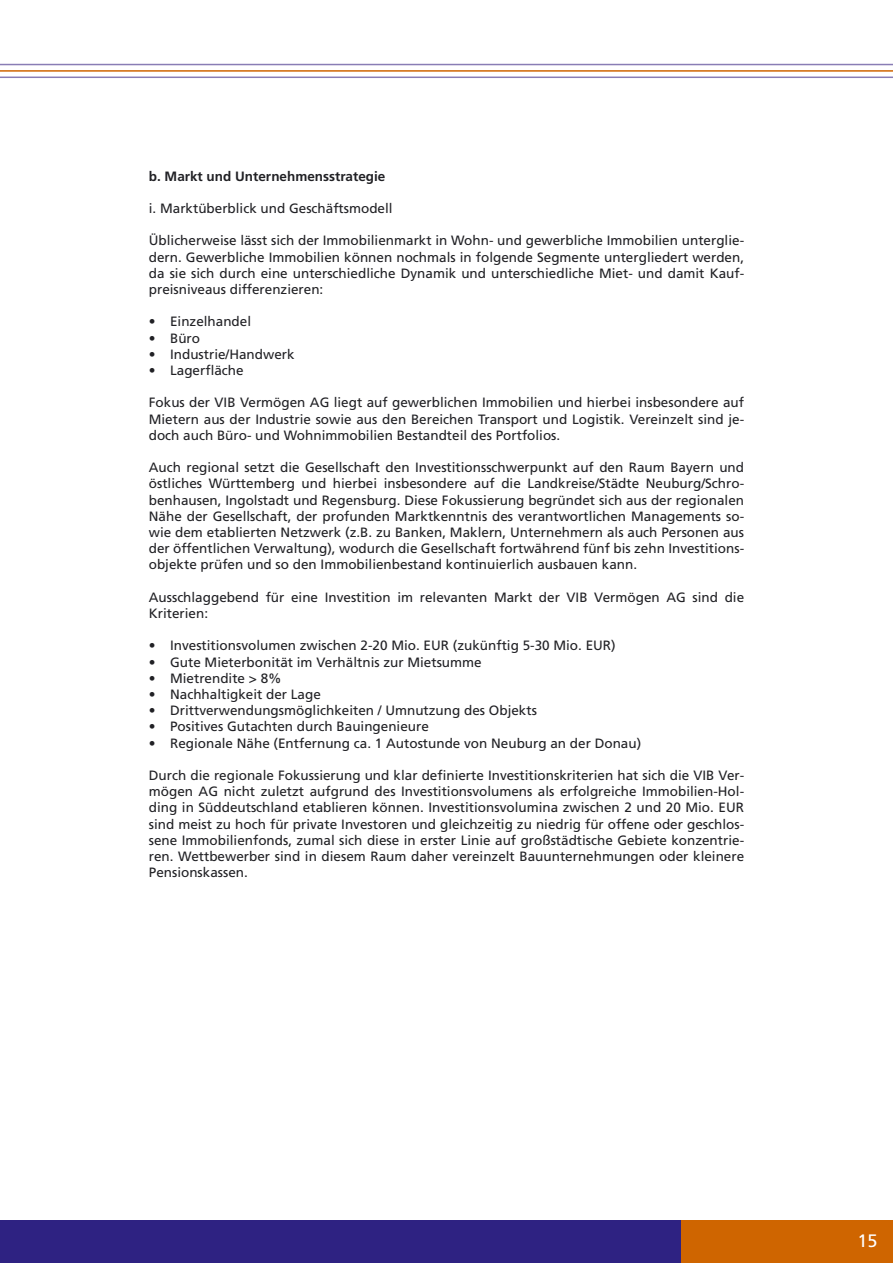
<style>
.page{position:relative;width:893px;height:1263px;background:#fff}
.page>*{position:absolute;margin:0;border:0;box-sizing:border-box;transform-origin:0 0}
.t1{font:18px "Frutiger";color:#fff}
.t2{font:13.5px/16.2px "Frutiger";color:#212125;text-align:justify}
.t3{font:700 13.5px "Frutiger";color:#212125}
</style>
<div class="page">
<div style="left:679px;top:1220px;width:214px;height:43px;background:#cf6500"></div>
<div style="left:0;top:1220px;width:680px;height:43px;background:#2e2282"></div>
<hr style="left:0;top:77px;width:893px;height:1px;background:#897db5">
<hr style="left:0;top:70px;width:893px;height:2px;background:#cf6500">
<hr style="left:0;top:64px;width:893px;height:1px;background:#897db5">
<p class="t3" style="left:149px;top:168px;width:238px">b. Markt und Unternehmensstrategie</p>
<p class="t2" style="left:149px;top:200px;width:245px">i. Marktüberblick und Geschäftsmodell</p>
<p class="t2" style="left:149px;top:233px;width:597px">Üblicherweise lässt sich der Immobilienmarkt in Wohn- und gewerbliche Immobilien unterglie&shy;dern. Gewerbliche Immobilien können nochmals in folgende Segmente untergliedert werden, da sie sich durch eine unterschiedliche Dynamik und unterschiedliche Miet- und damit Kauf&shy;preisniveaus differenzieren:</p>
<p class="t2" style="left:149px;top:314px;width:104px">• Einzelhandel</p>
<p class="t2" style="left:149px;top:330px;width:53px">• Büro</p>
<p class="t2" style="left:149px;top:346px;width:147px">• Industrie/Handwerk</p>
<p class="t2" style="left:149px;top:362px;width:96px">• Lagerfläche</p>
<p class="t2" style="left:149px;top:395px;width:597px">Fokus der VIB Vermögen AG liegt auf gewerblichen Immobilien und hierbei insbesondere auf Mietern aus der Industrie sowie aus den Bereichen Transport und Logistik. Vereinzelt sind je&shy;doch auch Büro- und Wohnimmobilien Bestandteil des Portfolios.</p>
<p class="t2" style="left:149px;top:459px;width:597px">Auch regional setzt die Gesellschaft den Investitionsschwerpunkt auf den Raum Bayern und östliches Württemberg und hierbei insbesondere auf die Landkreise/Städte Neuburg/Schro&shy;benhausen, Ingolstadt und Regensburg. Diese Fokussierung begründet sich aus der regionalen Nähe der Gesellschaft, der profunden Marktkenntnis des verantwortlichen Managements so&shy;wie dem etablierten Netzwerk (z.B. zu Banken, Maklern, Unternehmern als auch Personen aus der öffentlichen Verwaltung), wodurch die Gesellschaft fortwährend fünf bis zehn Investitions&shy;objekte prüfen und so den Immobilienbestand kontinuierlich ausbauen kann.</p>
<p class="t2" style="left:149px;top:589px;width:597px">Ausschlaggebend für eine Investition im relevanten Markt der VIB Vermögen AG sind die<br>Kriterien:</p>
<p class="t2" style="left:149px;top:638px;width:468px">• Investitionsvolumen zwischen 2-20 Mio. EUR (zukünftig 5-30 Mio. EUR)</p>
<p class="t2" style="left:149px;top:654px;width:334px">• Gute Mieterbonität im Verhältnis zur Mietsumme</p>
<p class="t2" style="left:149px;top:670px;width:134px">• Mietrendite &gt; 8%</p>
<p class="t2" style="left:149px;top:686px;width:174px">• Nachhaltigkeit der Lage</p>
<p class="t2" style="left:149px;top:702px;width:390px">• Drittverwendungsmöglichkeiten / Umnutzung des Objekts</p>
<p class="t2" style="left:149px;top:719px;width:282px">• Positives Gutachten durch Bauingenieure</p>
<p class="t2" style="left:149px;top:735px;width:494px">• Regionale Nähe (Entfernung ca. 1 Autostunde von Neuburg an der Donau)</p>
<p class="t2" style="left:149px;top:767px;width:597px">Durch die regionale Fokussierung und klar definierte Investitionskriterien hat sich die VIB Ver&shy;mögen AG nicht zuletzt aufgrund des Investitionsvolumens als erfolgreiche Immobilien-Hol&shy;ding in Süddeutschland etablieren können. Investitionsvolumina zwischen 2 und 20 Mio. EUR sind meist zu hoch für private Investoren und gleichzeitig zu niedrig für offene oder geschlos&shy;sene Immobilienfonds, zumal sich diese in erster Linie auf großstädtische Gebiete konzentrie&shy;ren. Wettbewerber sind in diesem Raum daher vereinzelt Bauunternehmungen oder kleinere Pensionskassen.</p>
<h1 class="t1" style="left:857px;top:1230px;width:22px">15</h1>
</div>
